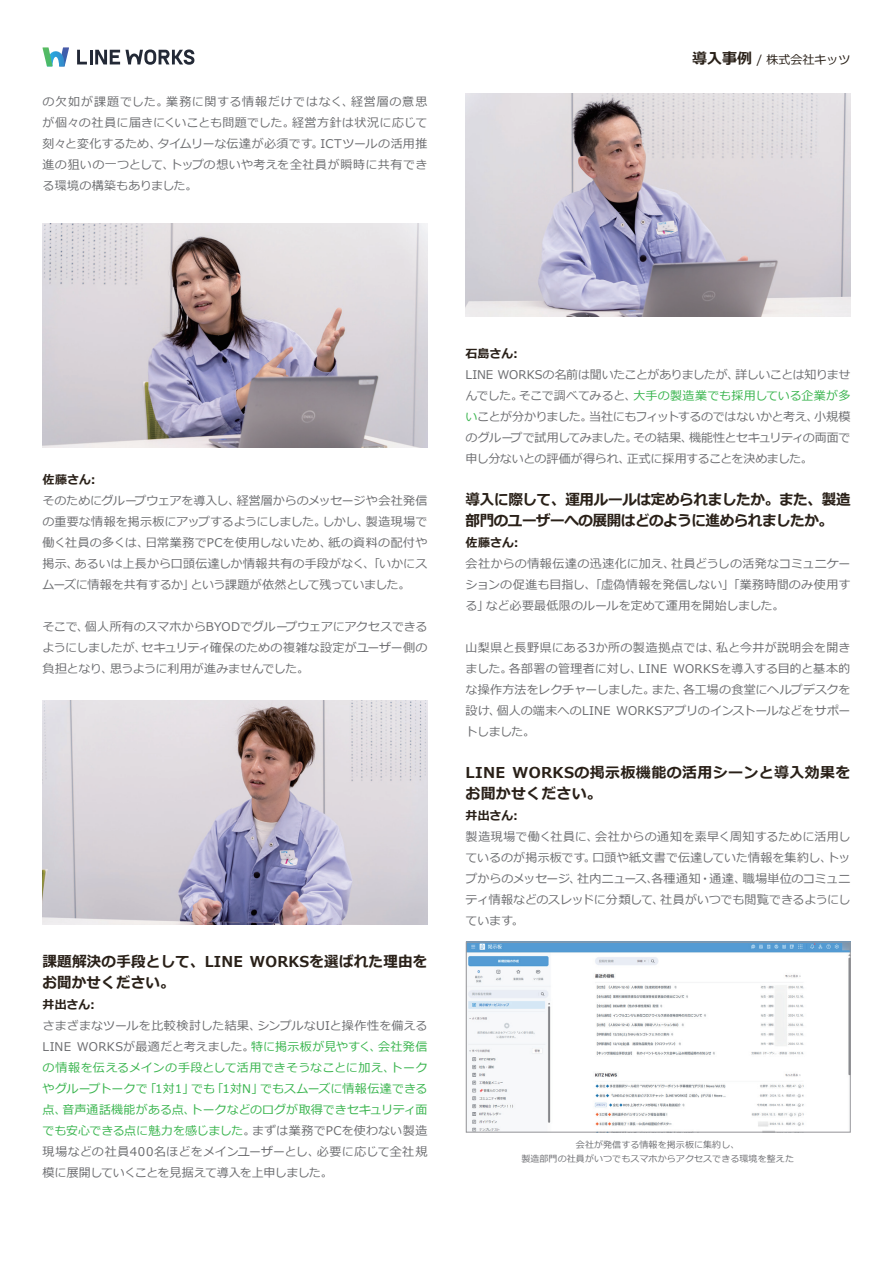
<style>
.page{position:relative;width:893px;height:1263px;background:#fff}
.page>*{position:absolute;margin:0;border:0;box-sizing:border-box;transform-origin:0 0}
.t1{font:700 15px/21px "Meiryo";letter-spacing:.01em;color:#292018}
.t2{font:700 15px/21px "Meiryo";letter-spacing:-.03em;color:#292018}
.t3{font:12px/21px "Meiryo";color:#6b6c6f}
.t4{font:12px/21px "Meiryo";letter-spacing:.005em;color:#38b44d}
.t5{font:12px/21px "Meiryo";letter-spacing:.02em;color:#6b6c6f}
.t6{font:12px/21px "Meiryo";letter-spacing:-.035em;color:#6b6c6f}
.t7{font:12px "Meiryo";letter-spacing:.03em;color:#6b6c6f}
.t8{font:12px "Meiryo";letter-spacing:-.03em;color:#6b6c6f}
.t9{font:12px/21px "Meiryo";letter-spacing:-.05em;color:#6b6c6f}
.t10{font:700 12px "Meiryo";letter-spacing:-.005em;color:#292018}
.t11{font:12px "Meiryo";letter-spacing:.04em;color:#6b6c6f}
.t12{font:12px/21px "Meiryo";letter-spacing:-.02em;color:#6b6c6f}
.t13{font:12px "Meiryo";letter-spacing:.05em;color:#6b6c6f}
.t14{font:12px "Meiryo";letter-spacing:.035em;color:#6b6c6f}
.t15{font:12px "Meiryo";letter-spacing:-.045em;color:#6b6c6f}
.t16{font:12px "Meiryo";letter-spacing:.07em;color:#6b6c6f}
.t17{font:12px "Meiryo";letter-spacing:-.055em;color:#6b6c6f}
.t18{font:12px "Meiryo";letter-spacing:-.025em;color:#6b6c6f}
.t19{font:12px "Meiryo";color:#292018}
.t20{font:9px/13.5px "Meiryo";letter-spacing:.01em;color:#6c6d71;text-align:center}
.s1{color:#6b6c6f}
.s2{color:#38b44d}
</style>
<div class="page">
<svg style="left:42px;top:47px;width:27px;height:19px"></svg>
<svg style="left:77px;top:50px;width:10px;height:14px"></svg>
<hr style="left:90px;top:50px;width:3px;height:14px;background:#232936">
<svg style="left:95px;top:49px;width:99px;height:16px"></svg>
<img style="left:43px;top:224px;width:384px;height:223px">
<img style="left:43px;top:701px;width:384px;height:223px">
<img style="left:468px;top:944px;width:380px;height:186px">
<div style="left:466px;top:942px;width:384px;height:190px;border:1px solid #97979b"></div>
<img style="left:466px;top:94px;width:384px;height:223px">
<p class="t13" style="left:166px;top:94px;width:189px">業務に関する情報だけではなく、</p>
<p class="t16" style="left:43px;top:94px;width:128px">の欠如が課題でした。</p>
<p class="t3" style="left:351px;top:92px;width:78px">経営層の意思</p>
<p class="t3" style="left:43px;top:113px;width:254px">が個々の社員に届きにくいことも問題でした。</p>
<p class="t14" style="left:292px;top:115px;width:137px">経営方針は状況に応じて</p>
<p class="t3" style="left:157px;top:134px;width:168px">タイムリーな伝達が必須です。</p>
<p class="t7" style="left:320px;top:136px;width:108px">ICTツールの活用推</p>
<p class="t3" style="left:43px;top:134px;width:120px">刻々と変化するため、</p>
<p class="t7" style="left:170px;top:157px;width:259px">トップの想いや考えを全社員が瞬時に共有でき</p>
<p class="t3" style="left:43px;top:155px;width:157px">進の狙いの一つとして、<br>る環境の構築もありました。</p>
<p class="t1" style="left:692px;top:49px;width:61px">導入事例</p>
<p class="t19" style="left:757px;top:51px;width:95px">/ 株式会社キッツ</p>
<p class="t10" style="left:43px;top:471px;width:55px">佐藤さん:</p>
<p class="t3" style="left:43px;top:491px;width:199px">そのためにグループウェアを導入し、</p>
<p class="t3" style="left:237px;top:491px;width:192px">経営層からのメッセージや会社発信</p>
<p class="t3" style="left:43px;top:512px;width:285px">の重要な情報を掲示板にアップするようにしました。</p>
<p class="t3" style="left:366px;top:512px;width:63px">製造現場で</p>
<p class="t3" style="left:322px;top:512px;width:48px">しかし、</p>
<p class="t3" style="left:75px;top:533px;width:354px;text-indent:-32px">働く社員の多くは、<br>あるいは上長から口頭伝達しか情報共有の手段がなく、「いかにス</p>
<p class="t11" style="left:328px;top:535px;width:100px">紙の資料の配付や</p>
<p class="t3" style="left:145px;top:533px;width:188px">日常業務でPCを使用しないため、</p>
<p class="t3" style="left:43px;top:554px;width:38px">掲示、</p>
<p class="t3" style="left:43px;top:575px;width:153px">ムーズに情報を共有するか」</p>
<p class="t3" style="left:85px;top:617px;width:344px">個人所有のスマホからBYODでグループウェアにアクセスできる</p>
<p class="t8" style="left:191px;top:577px;width:221px">という課題が依然として残っていました。</p>
<p class="t3" style="left:43px;top:617px;width:48px">そこで、</p>
<p class="t3" style="left:142px;top:638px;width:287px">セキュリティ確保のための複雑な設定がユーザー側の</p>
<p class="t9" style="left:110px;top:638px;width:201px;text-indent:-68px">ようにしましたが、<br>思うように利用が進みませんでした。</p>
<p class="t3" style="left:43px;top:659px;width:72px">負担となり、</p>
<p class="t1" style="left:250px;top:952px;width:179px">WORKSを選ばれた理由を</p>
<p class="t1" style="left:43px;top:952px;width:202px">課題解決の手段として、LINEお聞かせください。</p>
<p class="t10" style="left:43px;top:996px;width:54px">井出さん:</p>
<p class="t3" style="left:258px;top:1016px;width:171px">シンプルなUIと操作性を備える</p>
<p class="t5" style="left:43px;top:1016px;width:220px">さまざまなツールを比較検討した結果、</p>
<p class="t3" style="left:77px;top:1037px;width:179px">WORKSが最適だと考えました。</p>
<p class="t4" style="left:251px;top:1037px;width:132px">特に掲示板が見やすく、</p>
<p class="t4" style="left:378px;top:1037px;width:51px">会社発信</p>
<p class="t3" style="left:43px;top:1037px;width:30px">LINE</p>
<p class="t4" style="left:260px;top:1058px;width:169px;text-indent:-218px">の情報を伝えるメインの手段として活用できそうなことに加え、<br>でもスムーズに情報伝達できる</p>
<p class="t4" style="left:391px;top:1058px;width:38px">トーク</p>
<p class="t4" style="left:43px;top:1079px;width:107px">やグループトークで</p>
<p class="t4" style="left:145px;top:1079px;width:51px">「1対1」</p>
<p class="t4" style="left:212px;top:1079px;width:53px">「1対N」</p>
<p class="t4" style="left:191px;top:1079px;width:25px">でも</p>
<p class="t4" style="left:191px;top:1100px;width:238px">トークなどのログが取得できセキュリティ面</p>
<p class="t4" style="left:62px;top:1100px;width:135px">音声通話機能がある点、</p>
<p class="t4" style="left:43px;top:1100px;width:25px">点、</p>
<p class="t5" style="left:252px;top:1121px;width:177px">まずは業務でPCを使わない製造</p>
<p class="t4" style="left:43px;top:1121px;width:214px">でも安心できる点に魅力を感じました<span class="s1">。</span></p>
<p class="t3" style="left:43px;top:1142px;width:292px">現場などの社員400名ほどをメインユーザーとし、模に展開していくことを見据えて導入を上申しました。</p>
<p class="t7" style="left:317px;top:1144px;width:112px">必要に応じて全社規</p>
<p class="t10" style="left:466px;top:345px;width:54px">石島さん:</p>
<p class="t3" style="left:466px;top:365px;width:275px">LINE WORKSの名前は聞いたことがありましたが、</p>
<p class="t4" style="left:633px;top:386px;width:219px">大手の製造業でも採用している企業が多</p>
<p class="t17" style="left:735px;top:367px;width:117px">詳しいことは知りませ</p>
<p class="t3" style="left:466px;top:386px;width:59px">んでした。</p>
<p class="t3" style="left:519px;top:386px;width:119px">そこで調べてみると、</p>
<p class="t15" style="left:466px;top:409px;width:129px"><span class="s2">い</span>ことが分かりました。</p>
<p class="t6" style="left:589px;top:407px;width:231px">当社にもフィットするのではないかと考え、</p>
<p class="t3" style="left:814px;top:407px;width:37px">小規模</p>
<p class="t6" style="left:627px;top:428px;width:187px;text-indent:-161px">のグループで試用してみました。<br>正式に採用することを決めました。</p>
<p class="t3" style="left:633px;top:428px;width:61px">その結果、</p>
<p class="t8" style="left:689px;top:430px;width:163px">機能性とセキュリティの両面で</p>
<p class="t3" style="left:466px;top:449px;width:166px">申し分ないとの評価が得られ、</p>
<p class="t2" style="left:466px;top:490px;width:386px">導入に際して、運用ルールは定められましたか。また、製造部門のユーザーへの展開はどのように進められましたか。</p>
<p class="t10" style="left:466px;top:534px;width:55px">佐藤さん:</p>
<p class="t3" style="left:671px;top:554px;width:181px">社員どうしの活発なコミュニケー</p>
<p class="t11" style="left:466px;top:556px;width:211px">会社からの情報伝達の迅速化に加え、</p>
<p class="t3" style="left:466px;top:575px;width:386px">ションの促進も目指し、「虚偽情報を発信しない」「業務時間のみ使用す</p>
<p class="t3" style="left:486px;top:596px;width:300px">など必要最低限のルールを定めて運用を開始しました。</p>
<p class="t3" style="left:466px;top:596px;width:25px">る」</p>
<p class="t5" style="left:716px;top:638px;width:136px">私と今井が説明会を開き</p>
<p class="t5" style="left:673px;top:638px;width:179px;text-indent:-207px">山梨県と長野県にある3か所の製造拠点では、<br>WORKSを導入する目的と基本的</p>
<p class="t5" style="left:509px;top:659px;width:135px">各部署の管理者に対し、</p>
<p class="t3" style="left:466px;top:659px;width:48px">ました。</p>
<p class="t3" style="left:639px;top:659px;width:30px">LINE</p>
<p class="t3" style="left:683px;top:680px;width:169px">各工場の食堂にヘルプデスクを</p>
<p class="t3" style="left:616px;top:680px;width:236px;text-indent:-151px">な操作方法をレクチャーしました。<br>WORKSアプリのインストールなどをサポー</p>
<p class="t3" style="left:652px;top:680px;width:37px">また、</p>
<p class="t3" style="left:497px;top:701px;width:115px">個人の端末へのLINE</p>
<p class="t3" style="left:466px;top:701px;width:71px">設け、<br>トしました。</p>
<p class="t1" style="left:513px;top:763px;width:339px">WORKSの掲示板機能の活用シーンと導入効果を</p>
<p class="t1" style="left:466px;top:763px;width:138px">LINE<br>お聞かせください。</p>
<p class="t10" style="left:466px;top:807px;width:54px">井出さん:</p>
<p class="t5" style="left:595px;top:827px;width:257px">会社からの通知を素早く周知するために活用し</p>
<p class="t3" style="left:466px;top:827px;width:134px">製造現場で働く社員に、</p>
<p class="t3" style="left:466px;top:848px;width:132px">ているのが掲示板です。</p>
<p class="t3" style="left:592px;top:848px;width:241px">口頭や紙文書で伝達していた情報を集約し、</p>
<p class="t3" style="left:827px;top:848px;width:25px">トッ</p>
<p class="t18" style="left:466px;top:871px;width:117px">プからのメッセージ、</p>
<p class="t3" style="left:577px;top:869px;width:170px">社内ニュース､各種通知・通達、</p>
<p class="t3" style="left:743px;top:869px;width:109px">職場単位のコミュニ</p>
<p class="t3" style="left:660px;top:890px;width:192px">社員がいつでも閲覧できるようにし</p>
<p class="t12" style="left:466px;top:890px;width:200px">ティ情報などのスレッドに分類して、ています。</p>
<p class="t20" style="left:521px;top:1139px;width:274px">会社が発信する情報を掲示板に集約し、<br>製造部門の社員がいつでもスマホからアクセスできる環境を整えた</p>
</div>
